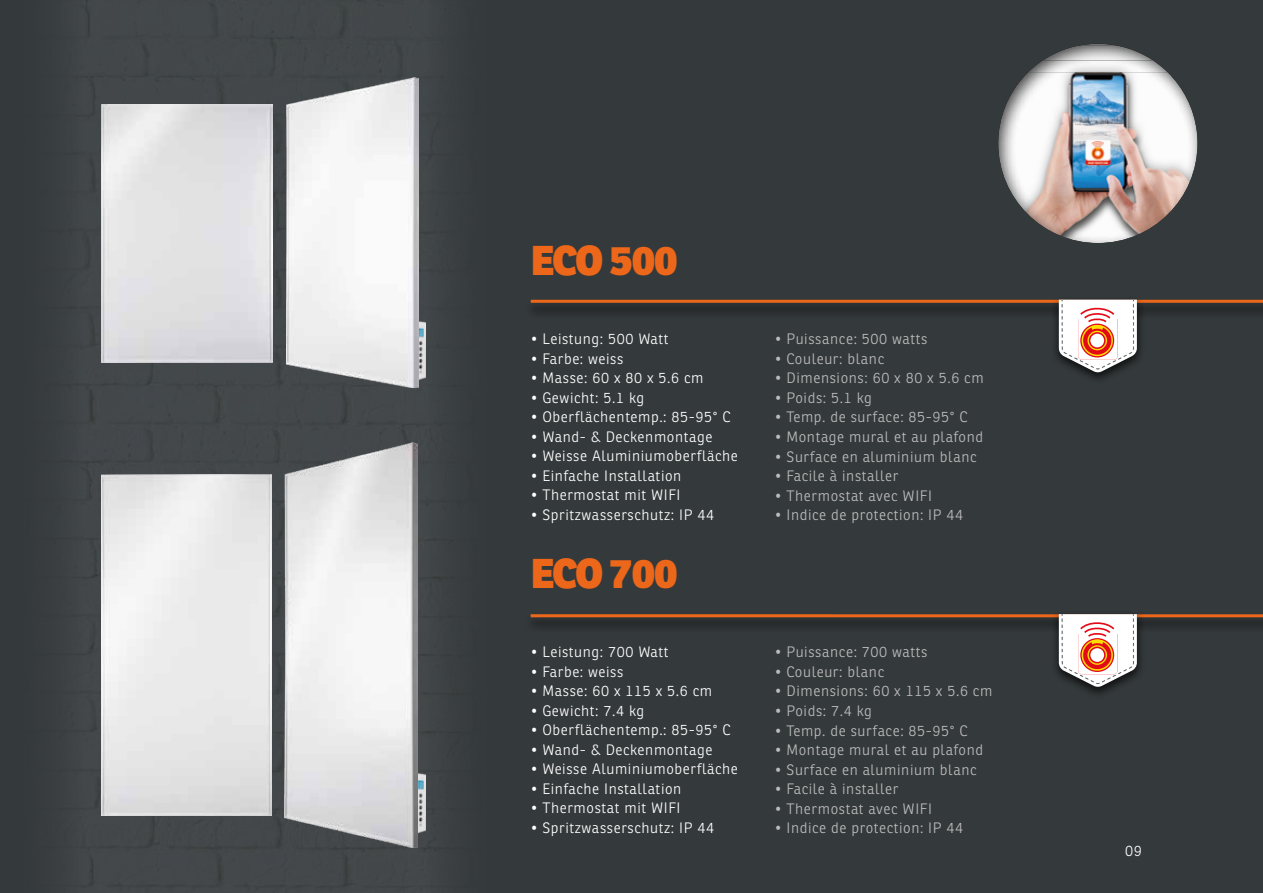
<style>
.page{position:relative;width:1263px;height:893px;background:#34393b}
.page>*{position:absolute;margin:0;border:0;box-sizing:border-box;transform-origin:0 0}
.t1{font:800 40.5px "Ronnia";letter-spacing:-.035em;color:#ec671a}
.t2{font:300 14.7px "Ronnia";letter-spacing:.04em;color:#bcbcbc}
.t3{font:300 14.7px "Ronnia";letter-spacing:.04em;color:#fff}
</style>
<div class="page">
<div style="left:0;top:0;width:507px;height:893px;background:#3d4244"></div>
<svg style="left:530px;top:299px;width:733px;height:4px;background:#bd5a21"></svg>
<svg style="left:530px;top:614px;width:733px;height:4px;background:#be5a20"></svg>
<img style="left:102px;top:105px;width:171px;height:257px">
<img style="left:419px;top:322px;width:6px;height:58px">
<img style="left:286px;top:77px;width:133px;height:311px">
<img style="left:102px;top:475px;width:169px;height:341px">
<img style="left:418px;top:773px;width:7px;height:60px">
<img style="left:284px;top:443px;width:134px;height:404px">
<div style="left:1051px;top:295px;width:95px;height:90px;background:#000;opacity:.75"></div>
<svg style="left:1059px;top:300px;width:78px;height:72px;background:#ddc3bb"></svg>
<div style="left:1051px;top:610px;width:95px;height:89px;background:#000;opacity:.75"></div>
<svg style="left:1059px;top:614px;width:78px;height:73px;background:#dcc2ba"></svg>
<div style="left:997px;top:41px;width:203px;height:202px;background:#000;opacity:.75"></div>
<h1 class="t1" style="left:531px;top:233px;width:149px">ECO 500</h1>
<p class="t3" style="left:531px;top:330px;width:139px">• Leistung: 500 Watt</p>
<p class="t3" style="left:531px;top:350px;width:94px">• Farbe: weiss</p>
<p class="t3" style="left:531px;top:369px;width:174px">• Masse: 60 x 80 x 5.6 cm</p>
<p class="t3" style="left:531px;top:389px;width:115px">• Gewicht: 5.1 kg</p>
<p class="t3" style="left:531px;top:408px;width:201px">• Oberflächentemp.: 85-95° C</p>
<p class="t3" style="left:531px;top:428px;width:183px">• Wand- &amp; Deckenmontage</p>
<p class="t3" style="left:531px;top:447px;width:209px">• Weisse Aluminiumoberfläche</p>
<p class="t3" style="left:531px;top:467px;width:152px">• Einfache Installation</p>
<p class="t3" style="left:531px;top:486px;width:151px">• Thermostat mit WIFI</p>
<p class="t3" style="left:531px;top:506px;width:185px">• Spritzwasserschutz: IP 44</p>
<h1 class="t1" style="left:531px;top:547px;width:149px">ECO 700</h1>
<p class="t3" style="left:531px;top:643px;width:139px">• Leistung: 700 Watt</p>
<p class="t3" style="left:531px;top:663px;width:94px">• Farbe: weiss</p>
<p class="t3" style="left:531px;top:682px;width:183px">• Masse: 60 x 115 x 5.6 cm</p>
<p class="t3" style="left:531px;top:702px;width:115px">• Gewicht: 7.4 kg</p>
<p class="t3" style="left:531px;top:721px;width:201px">• Oberflächentemp.: 85-95° C</p>
<p class="t3" style="left:531px;top:741px;width:183px">• Wand- &amp; Deckenmontage</p>
<p class="t3" style="left:531px;top:760px;width:209px">• Weisse Aluminiumoberfläche</p>
<p class="t3" style="left:531px;top:780px;width:152px">• Einfache Installation</p>
<p class="t3" style="left:531px;top:799px;width:151px">• Thermostat mit WIFI</p>
<p class="t3" style="left:531px;top:819px;width:185px">• Spritzwasserschutz: IP 44</p>
<p class="t2" style="left:775px;top:330px;width:154px">• Puissance: 500 watts</p>
<p class="t2" style="left:775px;top:350px;width:111px">• Couleur: blanc</p>
<p class="t2" style="left:775px;top:369px;width:210px">• Dimensions: 60 x 80 x 5.6 cm</p>
<p class="t2" style="left:775px;top:389px;width:99px">• Poids: 5.1 kg</p>
<p class="t2" style="left:775px;top:408px;width:194px">• Temp. de surface: 85-95° C</p>
<p class="t2" style="left:775px;top:428px;width:210px">• Montage mural et au plafond</p>
<p class="t2" style="left:775px;top:447px;width:203px">• Surface en aluminium blanc</p>
<p class="t2" style="left:775px;top:467px;width:125px">• Facile à installer</p>
<p class="t2" style="left:775px;top:486px;width:159px">• Thermostat avec WIFI</p>
<p class="t2" style="left:775px;top:506px;width:190px">• Indice de protection: IP 44</p>
<p class="t2" style="left:775px;top:643px;width:154px">• Puissance: 700 watts</p>
<p class="t2" style="left:775px;top:663px;width:111px">• Couleur: blanc</p>
<p class="t2" style="left:775px;top:682px;width:219px">• Dimensions: 60 x 115 x 5.6 cm</p>
<p class="t2" style="left:775px;top:702px;width:99px">• Poids: 7.4 kg</p>
<p class="t2" style="left:775px;top:721px;width:194px">• Temp. de surface: 85-95° C</p>
<p class="t2" style="left:775px;top:741px;width:210px">• Montage mural et au plafond</p>
<p class="t2" style="left:775px;top:760px;width:203px">• Surface en aluminium blanc</p>
<p class="t2" style="left:775px;top:780px;width:125px">• Facile à installer</p>
<p class="t2" style="left:775px;top:799px;width:159px">• Thermostat avec WIFI</p>
<p class="t2" style="left:775px;top:819px;width:190px">• Indice de protection: IP 44</p>
<p class="t3" style="left:1125px;top:842px;width:18px">09</p>
</div>
